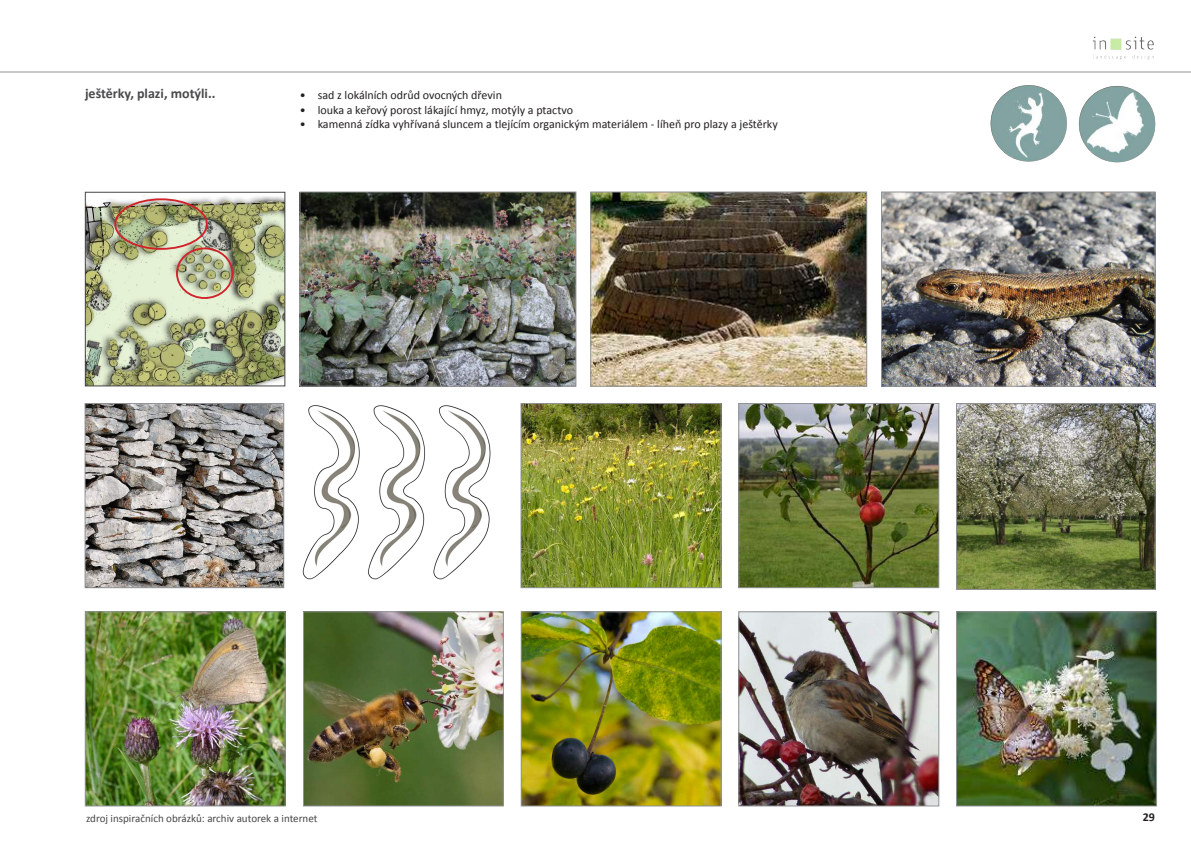
<style>
.page{position:relative;width:1191px;height:842px;background:#fff}
.page>*{position:absolute;margin:0;border:0;box-sizing:border-box;transform-origin:0 0}
.t1{font:700 14px "Calibri";color:#494a4b}
.t2{font:12px "Calibri";color:#231f20}
.t3{font:700 12px "Calibri";color:#231f20}
.t4{font:11px "Calibri";color:#454647}
</style>
<div class="page">
<img style="left:1092px;top:36px;width:62px;height:24px">
<hr style="left:0;top:72px;width:1191px;height:1px;background:#919396">
<img style="left:87px;top:195px;width:196px;height:189px">
<div style="left:85px;top:192px;width:200px;height:194px;border:1px solid #454647"></div>
<div style="left:176px;top:247px;width:57px;height:52px;border:2px solid #d1232a;border-radius:50%"></div>
<div style="left:114px;top:198px;width:94px;height:52px;border:2px solid #d1232a;border-radius:50%"></div>
<svg style="left:302px;top:405px;width:189px;height:175px"></svg>
<img style="left:87px;top:405px;width:195px;height:181px">
<div style="left:85px;top:403px;width:199px;height:185px;border:1px solid #919396"></div>
<img style="left:883px;top:194px;width:270px;height:190px">
<div style="left:881px;top:192px;width:274px;height:194px;border:1px solid #919396"></div>
<img style="left:592px;top:194px;width:273px;height:190px">
<div style="left:590px;top:192px;width:277px;height:194px;border:1px solid #919396"></div>
<img style="left:302px;top:194px;width:272px;height:190px">
<div style="left:300px;top:192px;width:276px;height:194px;border:1px solid #919396"></div>
<img style="left:87px;top:614px;width:196px;height:190px">
<div style="left:85px;top:612px;width:200px;height:194px;border:1px solid #919396"></div>
<img style="left:305px;top:614px;width:196px;height:190px">
<div style="left:303px;top:612px;width:200px;height:194px;border:1px solid #919396"></div>
<img style="left:523px;top:614px;width:196px;height:190px">
<div style="left:521px;top:612px;width:200px;height:194px;border:1px solid #919396"></div>
<img style="left:740px;top:405px;width:197px;height:181px">
<div style="left:738px;top:403px;width:201px;height:185px;border:1px solid #919396"></div>
<img style="left:740px;top:614px;width:197px;height:190px">
<div style="left:738px;top:612px;width:201px;height:194px;border:1px solid #919396"></div>
<img style="left:958px;top:614px;width:196px;height:190px">
<div style="left:956px;top:612px;width:200px;height:194px;border:1px solid #919396"></div>
<img style="left:958px;top:405px;width:195px;height:182px">
<div style="left:956px;top:403px;width:199px;height:186px;border:1px solid #919396"></div>
<img style="left:523px;top:405px;width:196px;height:181px">
<div style="left:521px;top:403px;width:200px;height:185px;border:1px solid #919396"></div>
<img style="left:1090px;top:71px;width:91px;height:92px">
<img style="left:970px;top:71px;width:120px;height:91px">
<p class="t1" style="left:85px;top:84px;width:132px">ještěrky, plazi, motýli..</p>
<p class="t2" style="left:300px;top:88px;width:204px">• sad z lokálních odrůd ovocných dřevin</p>
<p class="t2" style="left:300px;top:102px;width:275px">• louka a keřový porost lákající hmyz, motýly a ptactvo</p>
<p class="t2" style="left:300px;top:116px;width:479px">• kamenná zídka vyhřívaná sluncem a tlejícím organickým materiálem - líheň pro plazy a ještěrky</p>
<p class="t4" style="left:86px;top:811px;width:233px">zdroj inspiračních obrázků: archiv autorek a internet</p>
<p class="t3" style="left:1142px;top:809px;width:14px">29</p>
</div>
